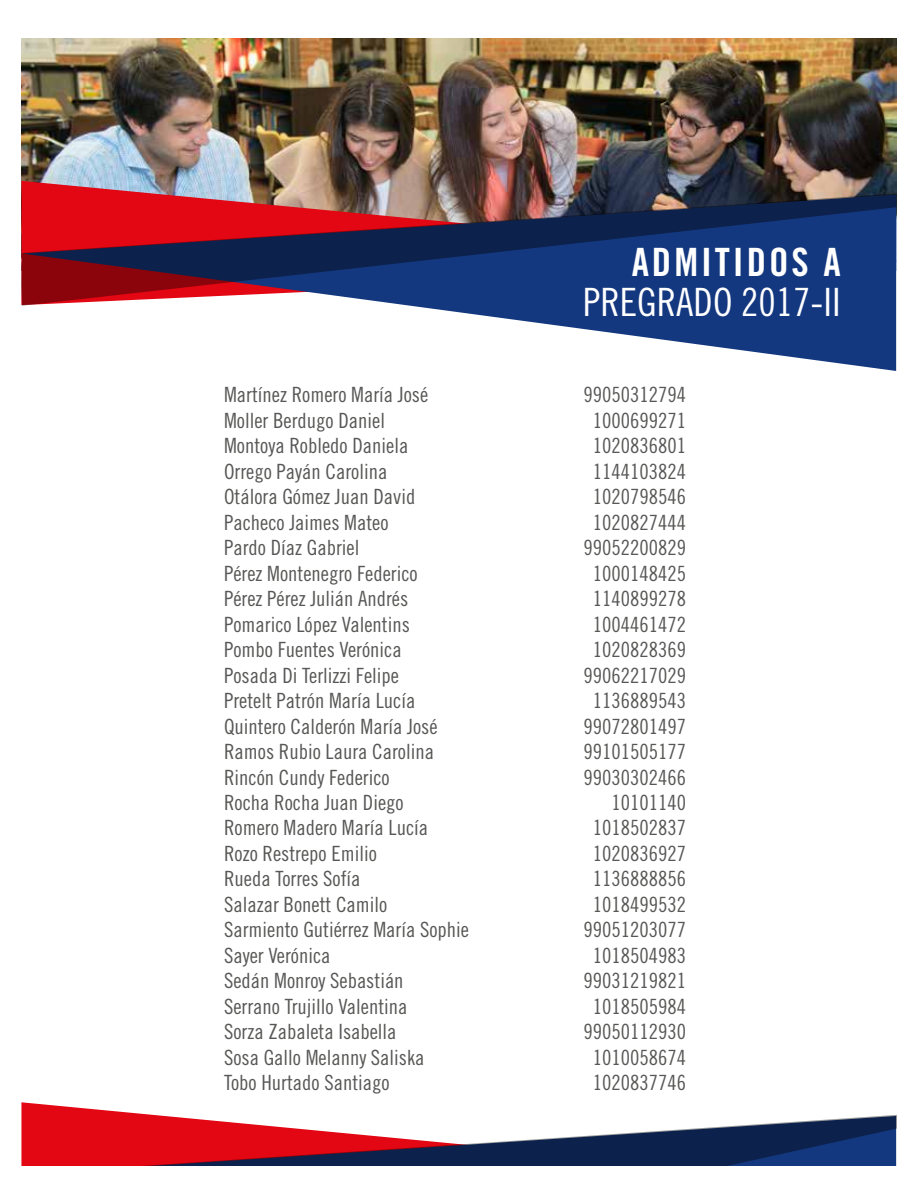
<style>
.page{position:relative;width:918px;height:1188px;background:#fff}
.page>*{position:absolute;margin:0;border:0;box-sizing:border-box;transform-origin:0 0}
.t1{font:39px "Trade Gothic LT Std Cn 18";color:#fff}
.t2{font:39px "Trade Gothic LT Std Bd Cn 20";letter-spacing:.075em;color:#fff}
.t3{font:21px "Trade Gothic LT Std Cn 18";color:#575756}
</style>
<div class="page">
<img style="left:21px;top:38px;width:875px;height:155px">
<img style="left:21px;top:181px;width:874px;height:12px">
<svg style="left:413px;top:306px;width:483px;height:65px"></svg>
<svg style="left:21px;top:193px;width:876px;height:113px;background:#50325a"></svg>
<svg style="left:21px;top:1102px;width:133px;height:13px"></svg>
<svg style="left:21px;top:1115px;width:876px;height:51px"></svg>
<h1 class="t2" style="left:632px;top:238px;width:211px">ADMITIDOS A</h1>
<h1 class="t1" style="left:583px;top:279px;width:259px">PREGRADO 2017-II</h1>
<p class="t3" style="left:224px;top:382px;width:206px">Martínez Romero María José</p>
<p class="t3" style="left:584px;top:382px;width:104px">99050312794</p>
<p class="t3" style="left:224px;top:408px;width:162px">Moller Berdugo Daniel</p>
<p class="t3" style="left:593px;top:408px;width:95px">1000699271</p>
<p class="t3" style="left:224px;top:433px;width:186px">Montoya Robledo Daniela</p>
<p class="t3" style="left:593px;top:433px;width:95px">1020836801</p>
<p class="t3" style="left:224px;top:459px;width:165px">Orrego Payán Carolina</p>
<p class="t3" style="left:593px;top:459px;width:95px">1144103824</p>
<p class="t3" style="left:224px;top:484px;width:193px">Otálora Gómez Juan David</p>
<p class="t3" style="left:593px;top:484px;width:95px">1020798546</p>
<p class="t3" style="left:224px;top:510px;width:166px">Pacheco Jaimes Mateo</p>
<p class="t3" style="left:593px;top:510px;width:95px">1020827444</p>
<p class="t3" style="left:224px;top:535px;width:137px">Pardo Díaz Gabriel</p>
<p class="t3" style="left:584px;top:535px;width:104px">99052200829</p>
<p class="t3" style="left:224px;top:561px;width:195px">Pérez Montenegro Federico</p>
<p class="t3" style="left:593px;top:561px;width:95px">1000148425</p>
<p class="t3" style="left:224px;top:586px;width:186px">Pérez Pérez Julián Andrés</p>
<p class="t3" style="left:593px;top:586px;width:95px">1140899278</p>
<p class="t3" style="left:224px;top:612px;width:187px">Pomarico López Valentins</p>
<p class="t3" style="left:593px;top:612px;width:95px">1004461472</p>
<p class="t3" style="left:224px;top:637px;width:179px">Pombo Fuentes Verónica</p>
<p class="t3" style="left:593px;top:637px;width:95px">1020828369</p>
<p class="t3" style="left:224px;top:663px;width:176px">Posada Di Terlizzi Felipe</p>
<p class="t3" style="left:584px;top:663px;width:104px">99062217029</p>
<p class="t3" style="left:224px;top:688px;width:193px">Pretelt Patrón María Lucía</p>
<p class="t3" style="left:593px;top:688px;width:95px">1136889543</p>
<p class="t3" style="left:224px;top:714px;width:215px">Quintero Calderón María José</p>
<p class="t3" style="left:584px;top:714px;width:104px">99072801497</p>
<p class="t3" style="left:224px;top:739px;width:211px">Ramos Rubio Laura Carolina</p>
<p class="t3" style="left:584px;top:739px;width:104px">99101505177</p>
<p class="t3" style="left:224px;top:765px;width:167px">Rincón Cundy Federico</p>
<p class="t3" style="left:584px;top:765px;width:104px">99030302466</p>
<p class="t3" style="left:224px;top:790px;width:181px">Rocha Rocha Juan Diego</p>
<p class="t3" style="left:611px;top:790px;width:76px">10101140</p>
<p class="t3" style="left:224px;top:816px;width:206px">Romero Madero María Lucía</p>
<p class="t3" style="left:593px;top:816px;width:95px">1018502837</p>
<p class="t3" style="left:224px;top:841px;width:154px">Rozo Restrepo Emilio</p>
<p class="t3" style="left:593px;top:841px;width:95px">1020836927</p>
<p class="t3" style="left:224px;top:867px;width:138px">Rueda Torres Sofía</p>
<p class="t3" style="left:593px;top:867px;width:95px">1136888856</p>
<p class="t3" style="left:224px;top:892px;width:165px">Salazar Bonett Camilo</p>
<p class="t3" style="left:593px;top:892px;width:95px">1018499532</p>
<p class="t3" style="left:224px;top:918px;width:246px">Sarmiento Gutiérrez María Sophie</p>
<p class="t3" style="left:584px;top:918px;width:104px">99051203077</p>
<p class="t3" style="left:224px;top:943px;width:108px">Sayer Verónica</p>
<p class="t3" style="left:593px;top:943px;width:95px">1018504983</p>
<p class="t3" style="left:224px;top:969px;width:181px">Sedán Monroy Sebastián</p>
<p class="t3" style="left:584px;top:969px;width:104px">99031219821</p>
<p class="t3" style="left:224px;top:994px;width:185px">Serrano Trujillo Valentina</p>
<p class="t3" style="left:593px;top:994px;width:95px">1018505984</p>
<p class="t3" style="left:224px;top:1019px;width:174px">Sorza Zabaleta Isabella</p>
<p class="t3" style="left:584px;top:1019px;width:104px">99050112930</p>
<p class="t3" style="left:224px;top:1045px;width:202px">Sosa Gallo Melanny Saliska</p>
<p class="t3" style="left:593px;top:1045px;width:95px">1010058674</p>
<p class="t3" style="left:224px;top:1070px;width:167px">Tobo Hurtado Santiago</p>
<p class="t3" style="left:593px;top:1070px;width:95px">1020837746</p>
</div>
